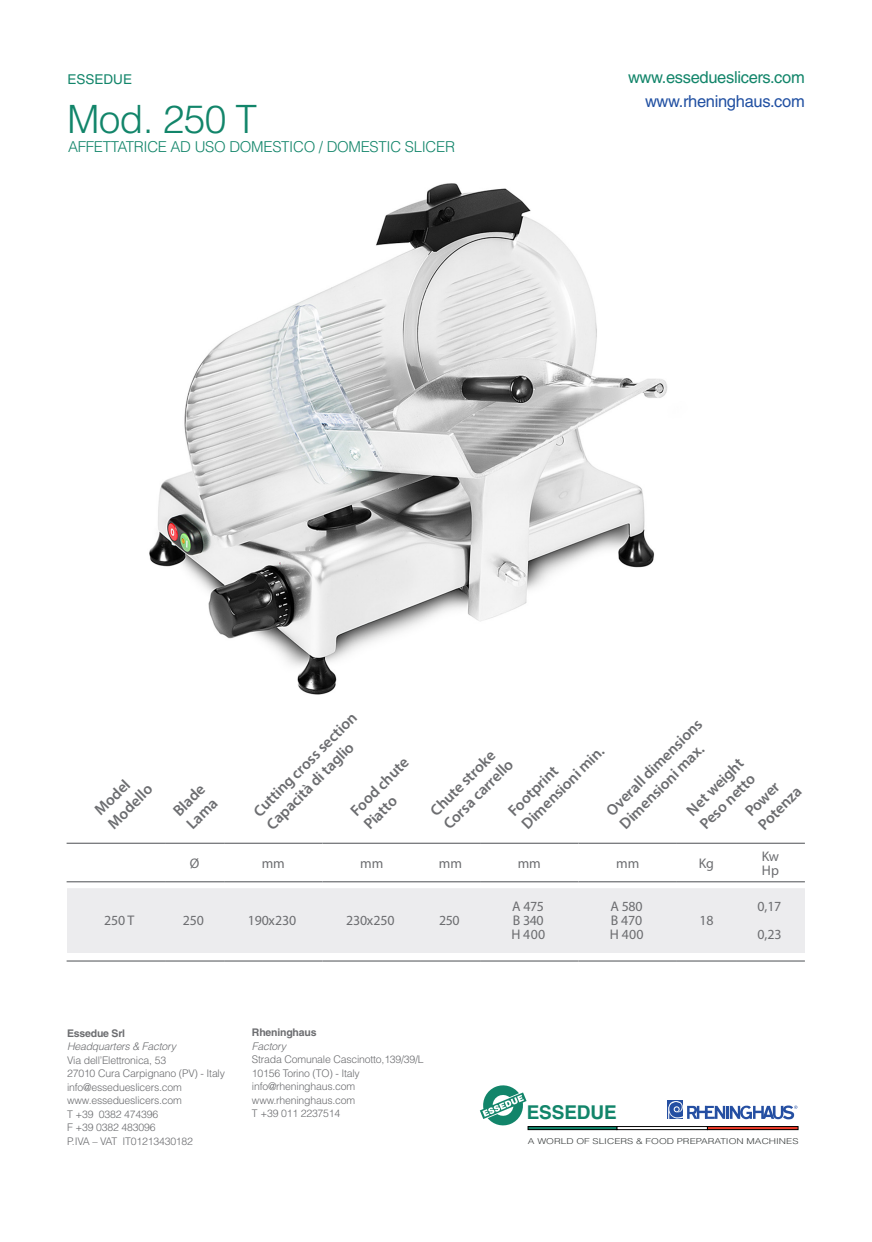
<style>
.page{position:relative;width:872px;height:1242px;background:#fff}
.page>*{position:absolute;margin:0;border:0;box-sizing:border-box;transform-origin:0 0}
.t1{font:300 39px "Helvetica LT Std";letter-spacing:-.02em;color:#12856a}
.t2{font:700 19.05px "Helvetica LT Std";letter-spacing:-.005em;color:#12856a}
.t3{font:16.5px "Helvetica LT Std";letter-spacing:-.02em;color:#12856a}
.t4{font:16.5px "Helvetica LT Std";letter-spacing:-.02em;color:#2150a2}
.t5{font:600 15.6px/18.8px "Myriad Pro";color:#6c6d70}
.t6{font:300 15px "Helvetica LT Std";letter-spacing:-.02em;color:#12856a}
.t7{font:13.95px/14px "Myriad Pro";letter-spacing:-.01em;color:#6c6d70}
.t8{font:13.5px "Helvetica LT Std";color:#12856a}
.t9{font:300 10.5px/13.5px "Helvetica LT Std";letter-spacing:-.02em;color:#6c6d70}
.t10{font:italic 300 10.5px "Helvetica LT Std";letter-spacing:-.02em;color:#6c6d70}
.t11{font:700 10.5px "Helvetica LT Std";letter-spacing:-.02em;color:#6c6d70}
.t12{font:300 8.1px "Helvetica LT Std";color:#3a3e3e;scale:1.25 1}
</style>
<div class="page">
<img style="left:66px;top:183px;width:739px;height:948px">
<div style="left:67px;top:888px;width:738px;height:65px;background:#ececee"></div>
<hr style="left:67px;top:881px;width:98px;height:1px;background:#76787b">
<hr style="left:165px;top:881px;width:59px;height:1px;background:#76787b">
<hr style="left:224px;top:881px;width:98px;height:1px;background:#76787b">
<hr style="left:322px;top:881px;width:99px;height:1px;background:#76787b">
<hr style="left:421px;top:881px;width:59px;height:1px;background:#76787b">
<hr style="left:480px;top:881px;width:98px;height:1px;background:#76787b">
<hr style="left:578px;top:881px;width:99px;height:1px;background:#76787b">
<hr style="left:677px;top:881px;width:59px;height:1px;background:#76787b">
<hr style="left:736px;top:881px;width:69px;height:1px;background:#76787b">
<hr style="left:67px;top:960px;width:98px;height:1px;background:#76787b">
<hr style="left:165px;top:960px;width:59px;height:1px;background:#76787b">
<hr style="left:224px;top:960px;width:98px;height:1px;background:#76787b">
<hr style="left:322px;top:960px;width:99px;height:1px;background:#76787b">
<hr style="left:421px;top:960px;width:59px;height:1px;background:#76787b">
<hr style="left:480px;top:960px;width:98px;height:1px;background:#76787b">
<hr style="left:578px;top:960px;width:99px;height:1px;background:#76787b">
<hr style="left:677px;top:960px;width:59px;height:1px;background:#76787b">
<hr style="left:736px;top:960px;width:69px;height:1px;background:#76787b">
<hr style="left:67px;top:842px;width:98px;height:2px;background:#76787b">
<hr style="left:165px;top:842px;width:59px;height:2px;background:#76787b">
<hr style="left:224px;top:842px;width:98px;height:2px;background:#76787b">
<hr style="left:322px;top:842px;width:99px;height:2px;background:#76787b">
<hr style="left:421px;top:842px;width:59px;height:2px;background:#76787b">
<hr style="left:480px;top:842px;width:98px;height:2px;background:#76787b">
<hr style="left:578px;top:842px;width:99px;height:2px;background:#76787b">
<hr style="left:677px;top:842px;width:59px;height:2px;background:#76787b">
<hr style="left:736px;top:842px;width:69px;height:2px;background:#76787b">
<svg style="left:480px;top:1083px;width:46px;height:44px"></svg>
<div style="left:616px;top:1126px;width:91px;height:3px;border:1px solid #000"></div>
<div style="left:707px;top:1126px;width:91px;height:3px;border:1px solid #000"></div>
<div style="left:528px;top:1126px;width:89px;height:3px;border:1px solid #000"></div>
<div style="left:667px;top:1100px;width:16px;height:18px;background:#254fa2"></div>
<svg style="left:668px;top:1101px;width:129px;height:18px"></svg>
<div style="left:673px;top:1119px;width:117px;height:5px;background:#fff"></div>
<p class="t8" style="left:67px;top:71px;width:66px">ESSEDUE</p>
<h1 class="t1" style="left:67px;top:95px;width:192px">Mod. 250 T</h1>
<h3 class="t6" style="left:68px;top:137px;width:388px">AFFETTATRICE AD USO DOMESTICO / DOMESTIC SLICER</h3>
<h3 class="t3" style="left:628px;top:67px;width:178px">www.essedueslicers.com</h3>
<h3 class="t4" style="left:645px;top:91px;width:161px">www.rheninghaus.com</h3>
<h3 class="t5" style="left:90px;top:806px;width:57px;rotate:-45deg">Model<br>Modello</h3>
<h3 class="t5" style="left:169px;top:806px;width:40px;rotate:-45deg">Blade<br>Lama</h3>
<h3 class="t5" style="left:249px;top:806px;width:141px;rotate:-45deg">Cutting cross section<br>Capacità di taglio</h3>
<h3 class="t5" style="left:602px;top:806px;width:130px;rotate:-45deg">Overall dimensions<br>Dimensioni max.</h3>
<h3 class="t5" style="left:504px;top:806px;width:111px;rotate:-45deg">Footprint<br>Dimensioni min.</h3>
<h3 class="t5" style="left:682px;top:806px;width:75px;rotate:-45deg">Net weight<br>Peso netto</h3>
<h3 class="t5" style="left:346px;top:806px;width:77px;rotate:-45deg">Food chute<br>Piatto</h3>
<h3 class="t5" style="left:426px;top:806px;width:93px;rotate:-45deg">Chute stroke<br>Corsa carrello</h3>
<h3 class="t5" style="left:740px;top:806px;width:56px;rotate:-45deg">Power<br>Potenza</h3>
<h3 class="t7" style="left:190px;top:856px;width:11px">Ø</h3>
<h3 class="t7" style="left:262px;top:856px;width:25px">mm</h3>
<h3 class="t7" style="left:360px;top:856px;width:25px">mm</h3>
<h3 class="t7" style="left:439px;top:856px;width:25px">mm</h3>
<h3 class="t7" style="left:518px;top:856px;width:25px">mm</h3>
<h3 class="t7" style="left:616px;top:856px;width:25px">mm</h3>
<h3 class="t7" style="left:699px;top:856px;width:17px">Kg</h3>
<h3 class="t7" style="left:761px;top:849px;width:19px">Kw<br>Hp</h3>
<h3 class="t7" style="left:104px;top:912px;width:32px">250 T</h3>
<h3 class="t7" style="left:183px;top:912px;width:23px">250</h3>
<h3 class="t7" style="left:248px;top:912px;width:50px">190x230</h3>
<h3 class="t7" style="left:346px;top:912px;width:50px">230x250</h3>
<h3 class="t7" style="left:439px;top:912px;width:22px">250</h3>
<p class="t11" style="left:67px;top:1026px;width:59px">Essedue Srl</p>
<p class="t10" style="left:67px;top:1040px;width:110px">Headquarters &amp; Factory</p>
<p class="t9" style="left:67px;top:1053px;width:159px">Via dell’Elettronica, 53<br>27010 Cura Carpignano (PV) - Italy info@essedueslicers.com www.essedueslicers.com<br>T +39 0382 474396<br>F +39 0382 483096<br>P.IVA – VAT IT01213430182</p>
<p class="t11" style="left:252px;top:1026px;width:66px">Rheninghaus</p>
<p class="t10" style="left:252px;top:1039px;width:35px">Factory</p>
<p class="t9" style="left:252px;top:1052px;width:173px">Strada Comunale Cascinotto,139/39/L<br>10156 Torino (TO) - Italy info@rheninghaus.com www.rheninghaus.com<br>T +39 011 2237514</p>
<h3 class="t7" style="left:511px;top:898px;width:35px;text-align:justify">A 475<br>B 340<br>H 400</h3>
<h3 class="t7" style="left:610px;top:898px;width:35px;text-align:justify">A 580<br>B 470<br>H 400</h3>
<h3 class="t7" style="left:699px;top:912px;width:16px">18</h3>
<h3 class="t7" style="left:757px;top:891px;width:26px;line-height:27.9px">0,17<br>0,23</h3>
<h2 class="t2" style="left:527px;top:1100px;width:91px">ESSEDUE</h2>
<p class="t12" style="left:528px;top:1136px;width:218px">A WORLD OF SLICERS &amp; FOOD PREPARATION MACHINES</p>
</div>
